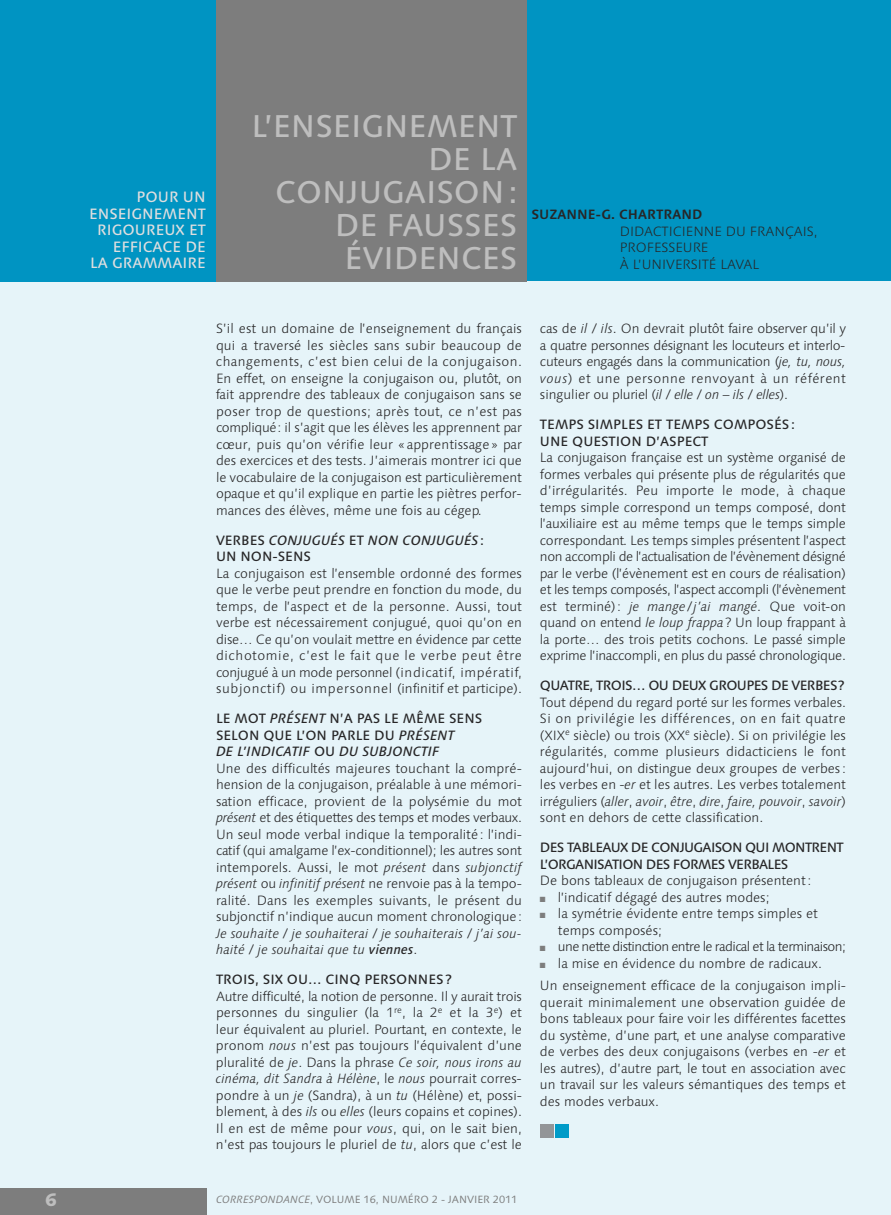
<style>
.page{position:relative;width:891px;height:1215px;background:#fff}
.page>*{position:absolute;margin:0;border:0;box-sizing:border-box;transform-origin:0 0}
.t1{font:500 31.5px/33px "Linotype Syntax";color:#bebebe;text-align:right}
.t2{font:800 18px "Linotype Syntax";color:#bebebe}
.t3{font:500 15px/16.5px "Linotype Syntax";color:#dfdedf;text-align:right}
.t4{font:300 13.5px/16.5px "Linotype Syntax";color:#272627;text-align:justify}
.t5{font:500 13.5px/16.5px "Linotype Syntax";letter-spacing:-.045em;color:#272627}
.t6{font:500 13.5px/16.5px "Linotype Syntax";color:#272627}
.t7{font:300 13.5px "Linotype Syntax";letter-spacing:-.045em;color:#272627}
.t8{font:italic 500 13.5px/16.5px "Linotype Syntax";color:#272627}
.t9{font:700 13.5px "Linotype Syntax";color:#272627}
.t10{font:10.5px "Linotype Syntax";color:#7d7d7d}
.s1{font-style:normal}
.s2{font-weight:500}
.s3{font-weight:500;font-style:italic}
.s4{font-style:italic}
.s5{color:#7d7d7d}
</style>
<div class="page">
<div style="left:0;top:281px;width:891px;height:934px;background:#e6f4f9"></div>
<div style="left:0;top:0;width:216px;height:281px;background:#0094c2"></div>
<div style="left:522px;top:0;width:369px;height:281px;background:#0094c2"></div>
<div style="left:216px;top:0;width:311px;height:281px;background:#7d7d7d"></div>
<div style="left:0;top:1188px;width:207px;height:27px;background:#7d7d7d"></div>
<div style="left:556px;top:1124px;width:13px;height:14px;background:#009bc8"></div>
<div style="left:540px;top:1124px;width:14px;height:14px;background:#939598"></div>
<p class="t3" style="left:89px;top:190px;width:118px">POUR UN<br>ENSEIGNEMENT<br>RIGOUREUX ET<br>EFFICACE DE<br>LA GRAMMAIRE</p>
<h1 class="t1" style="left:251px;top:112px;width:268px">L’ENSEIGNEMENT<br>DE LA<br>CONJUGAISON:<br>DE FAUSSES<br>ÉVIDENCES</h1>
<p class="t9" style="left:531px;top:209px;width:173px">SUZANNE-G. CHARTRAND</p>
<p class="t4" style="left:620px;top:224px;width:199px;text-align:left">DIDACTICIENNE DU FRANÇAIS,<br>PROFESSEURE<br>À L’UNIVERSITÉ LAVAL</p>
<p class="t4" style="left:216px;top:322px;width:307px">S’il est un domaine de l’enseignement du français qui a traversé les siècles sans subir beaucoup de changements, c’est bien celui de la conjugaison.<br>En effet, on enseigne la conjugaison ou, plutôt, on fait apprendre des tableaux de conjugaison sans se poser trop de questions; après tout, ce n’est pas compliqué: il s’agit que les élèves les apprennent par cœur, puis qu’on vérifie leur « apprentissage » par des exercices et des tests. J’aimerais montrer ici que le vocabulaire de la conjugaison est particulièrement opaque et qu’il explique en partie les piètres perfor&shy;mances des élèves, même une fois au cégep.</p>
<p class="t8" style="left:216px;top:533px;width:270px"><span class="s1">VERBES</span> CONJUGUÉS <span class="s1">ET</span> NON CONJUGUÉS<span class="s1">:<br>UN NON-SENS</span></p>
<p class="t4" style="left:216px;top:566px;width:308px">La conjugaison est l’ensemble ordonné des formes que le verbe peut prendre en fonction du mode, du temps, de l’aspect et de la personne. Aussi, tout verbe est nécessairement conjugué, quoi qu’on en dise… Ce qu’on voulait mettre en évidence par cette dichotomie, c’est le fait que le verbe peut être conjugué à un mode personnel (indicatif, impératif, subjonctif) ou impersonnel (infinitif et participe).</p>
<p class="t4" style="left:216px;top:712px;width:308px;text-align:left"><span class="s2">LE MOT</span> <span class="s3">PRÉSENT</span> <span class="s2">N’A PAS LE MÊME SENS SELON QUE L’ON PARLE DU</span> <span class="s3">PRÉSENT<br>DE L’INDICATIF</span> <span class="s2">OU</span> <span class="s3">DU SUBJONCTIF<br></span>Une des difficultés majeures touchant la compré&shy;hension de la conjugaison, préalable à une mémori&shy;sation efficace, provient de la polysémie du mot <span class="s4">présent</span> et des étiquettes des temps et modes verbaux.<br>Un seul mode verbal indique la temporalité: l’indi&shy;catif (qui amalgame l’ex-conditionnel); les autres sont intemporels. Aussi, le mot <span class="s4">présent</span> dans <span class="s4">subjonctif présent</span> ou <span class="s4">infinitif présent</span> ne renvoie pas à la tempo&shy;ralité. Dans les exemples suivants, le présent du subjonctif n’indique aucun moment chronologique:<br><span class="s4">Je souhaite</span> / <span class="s4">je souhaiterai</span> / <span class="s4">je souhaiterais</span> / <span class="s4">j’ai sou&shy;haité</span> / <span class="s4">je souhaitai que tu</span> <span class="s3">viennes</span>.</p>
<p class="t6" style="left:216px;top:973px;width:237px">TROIS, SIX OU… CINQ PERSONNES?</p>
<p class="t4" style="left:216px;top:989px;width:308px">Autre difficulté, la notion de personne. Il y aurait trois personnes du singulier (la 1<sup>re</sup>, la 2<sup>e</sup> et la 3<sup>e</sup>) et leur équivalent au pluriel. Pourtant, en contexte, le pronom <span class="s4">nous</span> n’est pas toujours l’équivalent d’une pluralité de <span class="s4">je</span>. Dans la phrase <span class="s4">Ce soir, nous irons au cinéma, dit Sandra à Hélène</span>, le <span class="s4">nous</span> pourrait corres&shy;pondre à un <span class="s4">je</span> (Sandra), à un <span class="s4">tu</span> (Hélène) et, possi&shy;blement, à des <span class="s4">ils</span> ou <span class="s4">elles</span> (leurs copains et copines).<br>Il en est de même pour <span class="s4">vous</span>, qui, on le sait bien, n’est pas toujours le pluriel de <span class="s4">tu</span>, alors que c’est le</p>
<h2 class="t2" style="left:45px;top:1192px;width:13px">6</h2>
<p class="t10" style="left:216px;top:1195px;width:303px"><span class="s4">CORRESPONDANCE</span>, VOLUME 16, NUMÉRO 2 - JANVIER 2011</p>
<p class="t4" style="left:540px;top:322px;width:307px">cas de <span class="s4">il</span> / <span class="s4">ils</span>. On devrait plutôt faire observer qu’il y a quatre personnes désignant les locuteurs et interlo&shy;cuteurs engagés dans la communication (<span class="s4">je, tu, nous, vous</span>) et une personne renvoyant à un référent singulier ou pluriel (<span class="s4">il</span> / <span class="s4">elle</span> / <span class="s4">on</span> – <span class="s4">ils</span> / <span class="s4">elles</span>).</p>
<p class="t6" style="left:540px;top:418px;width:256px">TEMPS SIMPLES ET TEMPS COMPOSÉS:<br>UNE QUESTION D’ASPECT</p>
<p class="t4" style="left:540px;top:451px;width:308px">La conjugaison française est un système organisé de formes verbales qui présente plus de régularités que d’irrégularités. Peu importe le mode, à chaque temps simple correspond un temps composé, dont l’auxiliaire est au même temps que le temps simple correspondant. Les temps simples présentent l’aspect non accompli de l’actualisation de l’évènement désigné par le verbe (l’évènement est en cours de réalisation) et les temps composés, l’aspect accompli (l’évènement est terminé): <span class="s4">je mange</span>/<span class="s4">j’ai mangé</span>. Que voit-on quand on entend <span class="s4">le loup frappa</span>? Un loup frappant à la porte… des trois petits cochons. Le passé simple exprime l’inaccompli, en plus du passé chronologique.</p>
<p class="t5" style="left:540px;top:679px;width:306px">QUATRE, TROIS… OU DEUX GROUPES DE VERBES?</p>
<p class="t4" style="left:540px;top:695px;width:308px">Tout dépend du regard porté sur les formes verbales.<br>Si on privilégie les différences, on en fait quatre (XIX<sup>e</sup> siècle) ou trois (XX<sup>e</sup> siècle). Si on privilégie les régularités, comme plusieurs didacticiens le font aujourd’hui, on distingue deux groupes de verbes : les verbes en -<span class="s4">er</span> et les autres. Les verbes totalement irréguliers (<span class="s4">aller</span>, <span class="s4">avoir</span>, <span class="s4">être</span>, <span class="s4">dire</span>, <span class="s4">faire, pouvoir</span>, <span class="s4">savoir</span>) sont en dehors de cette classification.</p>
<p class="t5" style="left:540px;top:841px;width:305px">DES TABLEAUX DE CONJUGAISON QUI MONTRENT<br>L’ORGANISATION DES FORMES VERBALES</p>
<p class="t4" style="left:540px;top:874px;width:273px">De bons tableaux de conjugaison présentent:</p>
<p class="t4" style="left:540px;top:890px;width:231px"><span class="s5">■</span> l’indicatif dégagé des autres modes;</p>
<p class="t4" style="left:558px;top:907px;width:262px;text-indent:-18px"><span class="s5">■</span> la symétrie évidente entre temps simples et temps composés;</p>
<p class="t7" style="left:540px;top:941px;width:307px"><span class="s5">■</span> une nette distinction entre le radical et la terminaison;</p>
<p class="t4" style="left:540px;top:953px;width:307px;line-height:22.5px"><span class="s5">■</span> la mise en évidence du nombre de radicaux.<br>Un enseignement efficace de la conjugaison impli-</p>
<p class="t4" style="left:540px;top:995px;width:308px">querait minimalement une observation guidée de bons tableaux pour faire voir les différentes facettes du système, d’une part, et une analyse comparative de verbes des deux conjugaisons (verbes en -<span class="s4">er</span> et les autres), d’autre part, le tout en association avec un travail sur les valeurs sémantiques des temps et des modes verbaux.</p>
</div>
